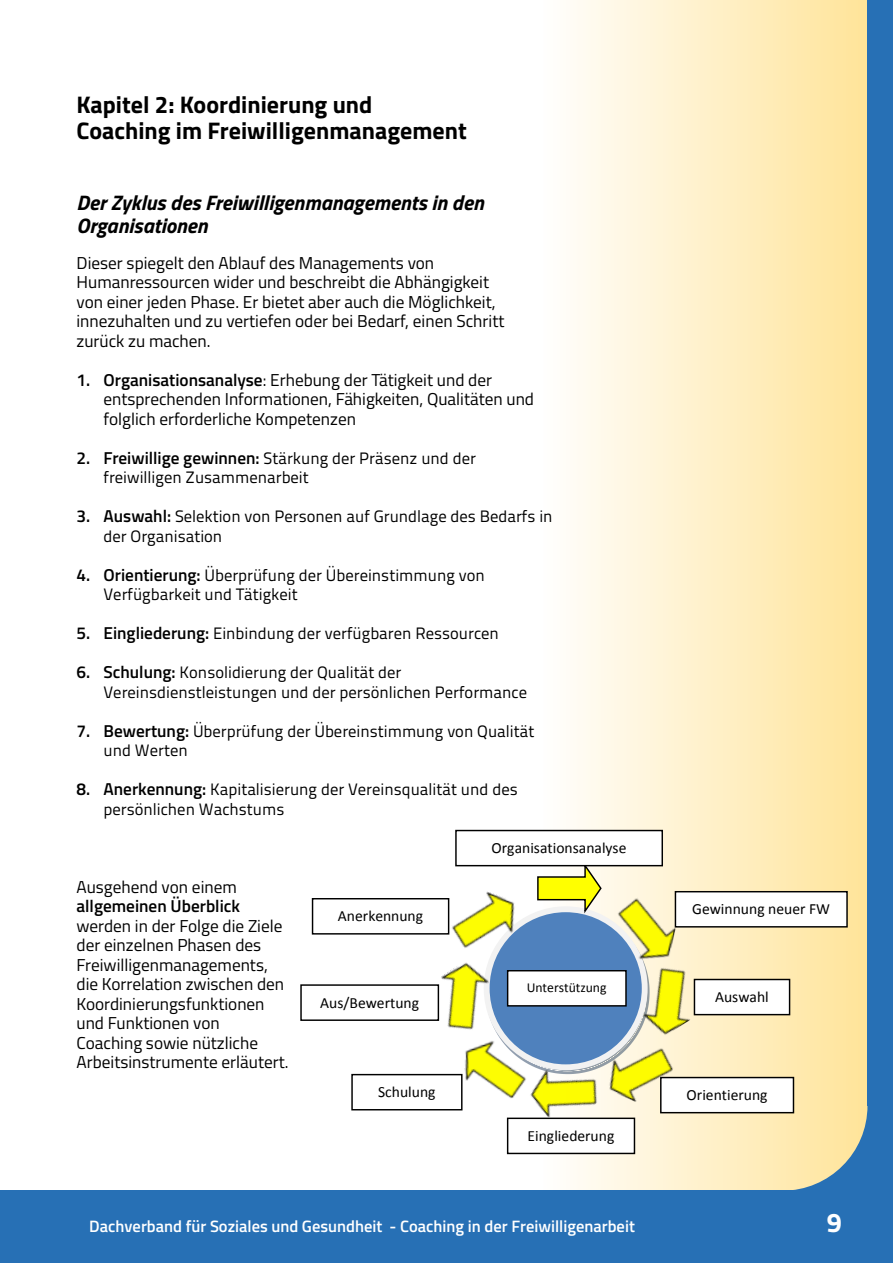
<style>
.page{position:relative;width:893px;height:1263px;background:#fff}
.page>*{position:absolute;margin:0;border:0;box-sizing:border-box;transform-origin:0 0}
.t1{font:700 27px "Titillium";color:#fff}
.t2{font:700 24px/26.4px "Titillium";color:#000}
.t3{font:italic 700 21px/23.1px "Titillium";color:#000}
.t4{font:17.25px/19.5px "Titillium";color:#000}
.t5{font:600 17.25px "Titillium";color:#000}
.t6{font:16.5px/19.5px "Titillium Text 22 L";color:#000}
.t7{font:600 16.5px "Titillium";color:#fff}
.t8{font:15.6px "Calibri";color:#000}
.t9{font:13.65px "Calibri";color:#000}
.s1{font-weight:600}
.s2{font-family:"Titillium";font-weight:600;font-size:17.25px}
</style>
<div class="page">
<div style="left:543px;top:0;width:350px;height:1263px;background:linear-gradient(to right,#fefefd,#ffe291)"></div>
<div style="left:0;top:1191px;width:893px;height:72px;background:#2770b5"></div>
<div style="left:867px;top:0;width:26px;height:1106px;background:#2770b5"></div>
<svg style="left:782px;top:1106px;width:111px;height:85px;background:#a8b7ad"></svg>
<svg style="left:486px;top:866px;width:164px;height:178px"></svg>
<div style="left:456px;top:830px;width:206px;height:36px;background:#fff"></div>
<div style="left:455px;top:830px;width:208px;height:36px;border:1px solid #000"></div>
<div style="left:675px;top:892px;width:172px;height:35px;background:#fff"></div>
<div style="left:675px;top:891px;width:173px;height:36px;border:1px solid #000"></div>
<img style="left:605px;top:894px;width:75px;height:74px">
<div style="left:694px;top:979px;width:96px;height:36px;background:#fff"></div>
<div style="left:694px;top:979px;width:96px;height:36px;border:1px solid #000"></div>
<img style="left:621px;top:954px;width:88px;height:88px">
<div style="left:508px;top:1118px;width:126px;height:35px;background:#fff"></div>
<div style="left:507px;top:1117px;width:128px;height:37px;border:1px solid #000"></div>
<div style="left:661px;top:1077px;width:132px;height:36px;background:#fff"></div>
<div style="left:660px;top:1077px;width:134px;height:36px;border:1px solid #000"></div>
<div style="left:508px;top:971px;width:118px;height:35px;background:#fff"></div>
<div style="left:507px;top:970px;width:120px;height:36px;border:1px solid #000"></div>
<img style="left:598px;top:1027px;width:83px;height:83px">
<img style="left:521px;top:1044px;width:90px;height:76px">
<div style="left:312px;top:898px;width:137px;height:36px;border:1px solid #000"></div>
<div style="left:300px;top:984px;width:139px;height:37px;border:1px solid #000"></div>
<div style="left:351px;top:1074px;width:111px;height:36px;border:1px solid #000"></div>
<img style="left:445px;top:884px;width:80px;height:81px">
<img style="left:422px;top:954px;width:89px;height:80px">
<img style="left:462px;top:1034px;width:70px;height:68px">
<h2 class="t2" style="left:77px;top:90px;width:392px">Kapitel 2: Koordinierung und<br>Coaching im Freiwilligenmanagement</h2>
<p class="t3" style="left:77px;top:190px;width:409px">Der Zyklus des Freiwilligenmanagements in den<br>Organisationen</p>
<p class="t4" style="left:77px;top:252px;width:429px">Dieser spiegelt den Ablauf des Managements von Humanressourcen wider und beschreibt die Abhängigkeit von einer jeden Phase. Er bietet aber auch die Möglichkeit, innezuhalten und zu vertiefen oder bei Bedarf, einen Schritt zurück zu machen.</p>
<p class="t4" style="left:104px;top:369px;width:432px;text-indent:-27px"><span class="s1">1. Organisationsanalyse</span>: Erhebung der Tätigkeit und der entsprechenden Informationen, Fähigkeiten, Qualitäten und folglich erforderliche Kompetenzen</p>
<p class="t6" style="left:104px;top:447px;width:374px;text-indent:-27px"><span class="s2">2. Freiwillige gewinnen:</span> Stärkung der Präsenz und der freiwilligen Zusammenarbeit</p>
<p class="t6" style="left:104px;top:506px;width:451px;text-indent:-27px"><span class="s2">3. Auswahl:</span> Selektion von Personen auf Grundlage des Bedarfs in der Organisation</p>
<p class="t6" style="left:104px;top:564px;width:383px;text-indent:-27px"><span class="s2">4. Orientierung:</span> Überprüfung der Übereinstimmung von<br>Verfügbarkeit und Tätigkeit</p>
<p class="t6" style="left:77px;top:623px;width:424px"><span class="s2">5. Eingliederung:</span> Einbindung der verfügbaren Ressourcen</p>
<p class="t6" style="left:104px;top:662px;width:425px;text-indent:-27px"><span class="s2">6. Schulung:</span> Konsolidierung der Qualität der<br>Vereinsdienstleistungen und der persönlichen Performance</p>
<p class="t6" style="left:104px;top:720px;width:432px;text-indent:-27px"><span class="s2">7. Bewertung:</span> Überprüfung der Übereinstimmung von Qualität und Werten</p>
<p class="t6" style="left:104px;top:779px;width:416px;text-indent:-27px"><span class="s2">8. Anerkennung:</span> Kapitalisierung der Vereinsqualität und des persönlichen Wachstums</p>
<p class="t4" style="left:77px;top:876px;width:162px">Ausgehend von einem</p>
<p class="t5" style="left:77px;top:893px;width:165px">allgemeinen Überblick</p>
<p class="t4" style="left:77px;top:915px;width:214px">werden in der Folge die Ziele der einzelnen Phasen des<br>Freiwilligenmanagements, die Korrelation zwischen den<br>Koordinierungsfunktionen und Funktionen von<br>Coaching sowie nützliche<br>Arbeitsinstrumente erläutert.</p>
<p class="t8" style="left:338px;top:906px;width:87px">Anerkennung</p>
<p class="t8" style="left:320px;top:992px;width:100px">Aus/Bewertung</p>
<p class="t8" style="left:378px;top:1082px;width:59px">Schulung</p>
<p class="t8" style="left:492px;top:838px;width:136px">Organisationsanalyse</p>
<p class="t9" style="left:527px;top:978px;width:81px">Unterstützung</p>
<p class="t8" style="left:528px;top:1126px;width:88px">Eingliederung</p>
<p class="t8" style="left:692px;top:899px;width:139px">Gewinnung neuer FW</p>
<p class="t8" style="left:715px;top:987px;width:55px">Auswahl</p>
<p class="t8" style="left:687px;top:1085px;width:82px">Orientierung</p>
<p class="t7" style="left:89px;top:1214px;width:547px">Dachverband für Soziales und Gesundheit - Coaching in der Freiwilligenarbeit</p>
<h1 class="t1" style="left:827px;top:1202px;width:17px">9</h1>
</div>
